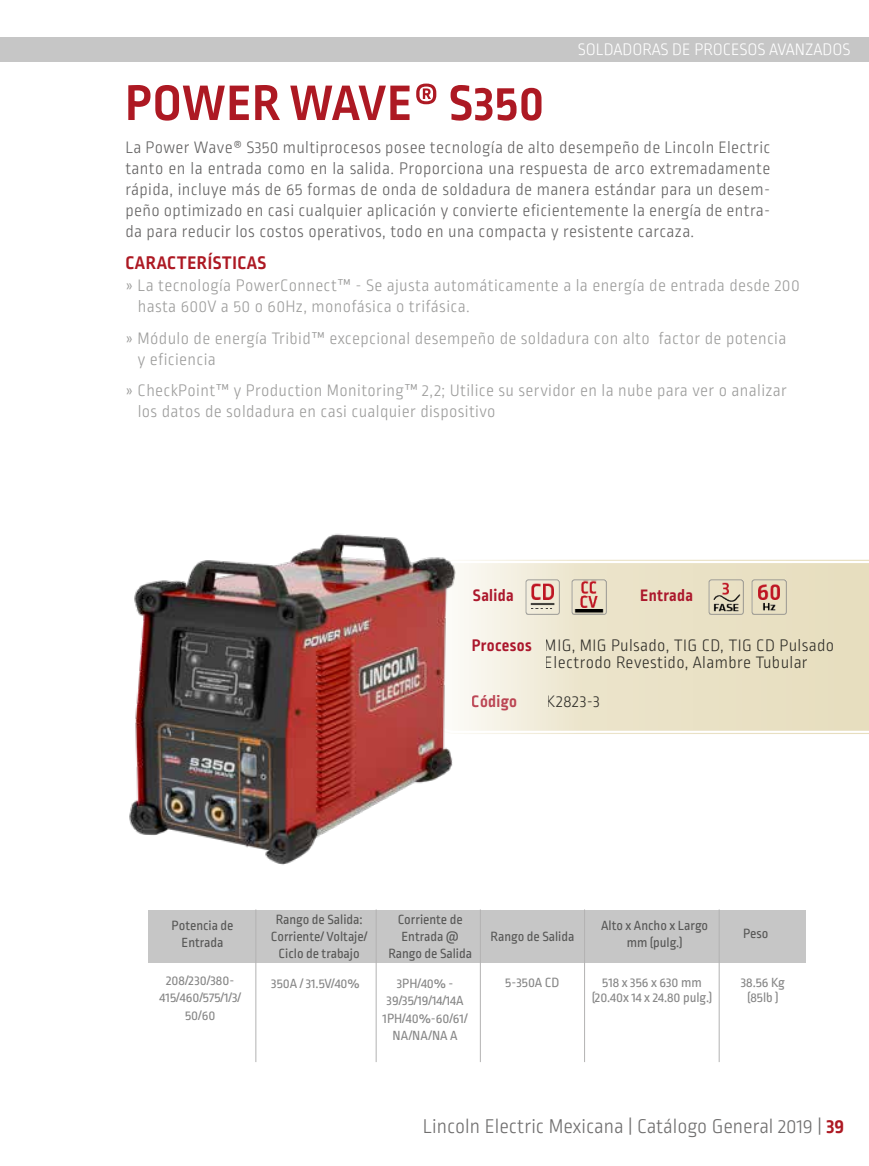
<style>
.page{position:relative;width:869px;height:1166px;background:#fff}
.page>*{position:absolute;margin:0;border:0;box-sizing:border-box;transform-origin:0 0}
.t1{font:700 52.5px "Ropa Sans Pro";letter-spacing:.02em;color:#ad1923}
.t2{font:300 21px "Ropa Sans Pro";color:#706f6f}
.t3{font:700 19.25px "Ropa Sans Pro";letter-spacing:.03em;color:#ad1923}
.t4{font:300 17.5px/21px "Ropa Sans Pro";letter-spacing:.02em;color:#646363;text-align:justify}
.t5{font:300 17.5px/21px "Ropa Sans Pro";letter-spacing:.02em;color:#9d9d9c}
.t6{font:300 17.5px/17.5px "Ropa Sans Pro";letter-spacing:.02em;color:#000}
.t7{font:300 17.5px "Ropa Sans Pro";color:#fff}
.t8{font:700 17.5px "Ropa Sans Pro";letter-spacing:.02em;color:#ac182d}
.t9{font:14px/17.5px "Ropa Sans Pro";color:#878787;text-align:center}
.t10{font:14px/16.8px "Ropa Sans Pro";color:#575756;text-align:center}
.s1{font-weight:700;color:#ad1923}
</style>
<div class="page">
<svg style="left:478px;top:560px;width:390px;height:174px"></svg>
<svg style="left:478px;top:563px;width:390px;height:167px"></svg>
<div style="left:0;top:37px;width:868px;height:25px;background:#c6c6c6"></div>
<img style="left:524px;top:580px;width:35px;height:34px">
<img style="left:708px;top:580px;width:34px;height:34px">
<img style="left:571px;top:580px;width:35px;height:34px">
<img style="left:751px;top:580px;width:34px;height:34px">
<img style="left:129px;top:533px;width:349px;height:332px">
<div style="left:148px;top:910px;width:658px;height:52px;background:#c6c6c6"></div>
<hr style="left:255px;top:909px;width:1px;height:153px;background:#b3b2b2">
<hr style="left:375px;top:909px;width:1px;height:153px;background:#b3b2b2">
<hr style="left:480px;top:909px;width:1px;height:153px;background:#b3b2b2">
<hr style="left:584px;top:909px;width:1px;height:153px;background:#b3b2b2">
<hr style="left:718px;top:909px;width:1px;height:153px;background:#b3b2b2">
<h1 class="t1" style="left:125px;top:73px;width:420px">POWER WAVE® S350</h1>
<p class="t7" style="left:577px;top:40px;width:274px">SOLDADORAS DE PROCESOS AVANZADOS</p>
<p class="t4" style="left:125px;top:138px;width:646px">La Power Wave® S350 multiprocesos posee tecnología de alto desempeño de Lincoln Electric tanto en la entrada como en la salida. Proporciona una respuesta de arco extremadamente rápida, incluye más de 65 formas de onda de soldadura de manera estándar para un desem&shy;peño optimizado en casi cualquier aplicación y convierte eficientemente la energía de entra&shy;da para reducir los costos operativos, todo en una compacta y resistente carcaza.</p>
<p class="t3" style="left:125px;top:252px;width:142px">CARACTERÍSTICAS</p>
<p class="t5" style="left:138px;top:276px;width:663px;text-indent:-12px">» La tecnología PowerConnect™ - Se ajusta automáticamente a la energía de entrada desde 200 hasta 600V a 50 o 60Hz, monofásica o trifásica.</p>
<p class="t5" style="left:138px;top:329px;width:649px;text-indent:-12px">» Módulo de energía Tribid™ excepcional desempeño de soldadura con alto factor de potencia y eficiencia</p>
<p class="t5" style="left:138px;top:381px;width:650px;text-indent:-12px">» CheckPoint™ y Production Monitoring™ 2,2; Utilice su servidor en la nube para ver o analizar los datos de soldadura en casi cualquier dispositivo</p>
<p class="t8" style="left:473px;top:585px;width:42px">Salida</p>
<p class="t8" style="left:640px;top:586px;width:54px">Entrada</p>
<p class="t8" style="left:471px;top:635px;width:61px">Procesos</p>
<p class="t6" style="left:544px;top:637px;width:290px">MIG, MIG Pulsado, TIG CD, TIG CD Pulsado<br>Electrodo Revestido, Alambre Tubular</p>
<p class="t8" style="left:471px;top:692px;width:47px">Código</p>
<p class="t6" style="left:546px;top:694px;width:55px">K2823-3</p>
<p class="t10" style="left:271px;top:912px;width:98px">Rango de Salida:<br>Corriente/ Voltaje/<br>Ciclo de trabajo</p>
<p class="t10" style="left:388px;top:912px;width:85px">Corriente de<br>Entrada @<br>Rango de Salida</p>
<p class="t10" style="left:600px;top:918px;width:109px">Alto x Ancho x Largo mm (pulg.)</p>
<p class="t10" style="left:171px;top:917px;width:63px">Potencia de<br>Entrada</p>
<p class="t9" style="left:159px;top:972px;width:83px">208/230/380-<br>415/460/575/1/3/<br>50/60</p>
<p class="t9" style="left:271px;top:975px;width:90px">350A / 31.5V/40%</p>
<p class="t9" style="left:382px;top:975px;width:86px">3PH/40% -<br>39/35/19/14/14A<br>1PH/40%-60/61/<br>NA/NA/NA A</p>
<p class="t9" style="left:505px;top:974px;width:56px">5-350A CD</p>
<p class="t9" style="left:591px;top:975px;width:122px;line-height:15.8px">518 x 356 x 630 mm (20.40x 14 x 24.80 pulg.)</p>
<p class="t9" style="left:740px;top:975px;width:46px;line-height:15.8px">38.56 Kg (85lb )</p>
<p class="t10" style="left:490px;top:929px;width:85px">Rango de Salida</p>
<p class="t10" style="left:742px;top:926px;width:27px">Peso</p>
<p class="t2" style="left:422px;top:1115px;width:422px">Lincoln Electric Mexicana | Catálogo General 2019 | <span class="s1">39</span></p>
</div>
